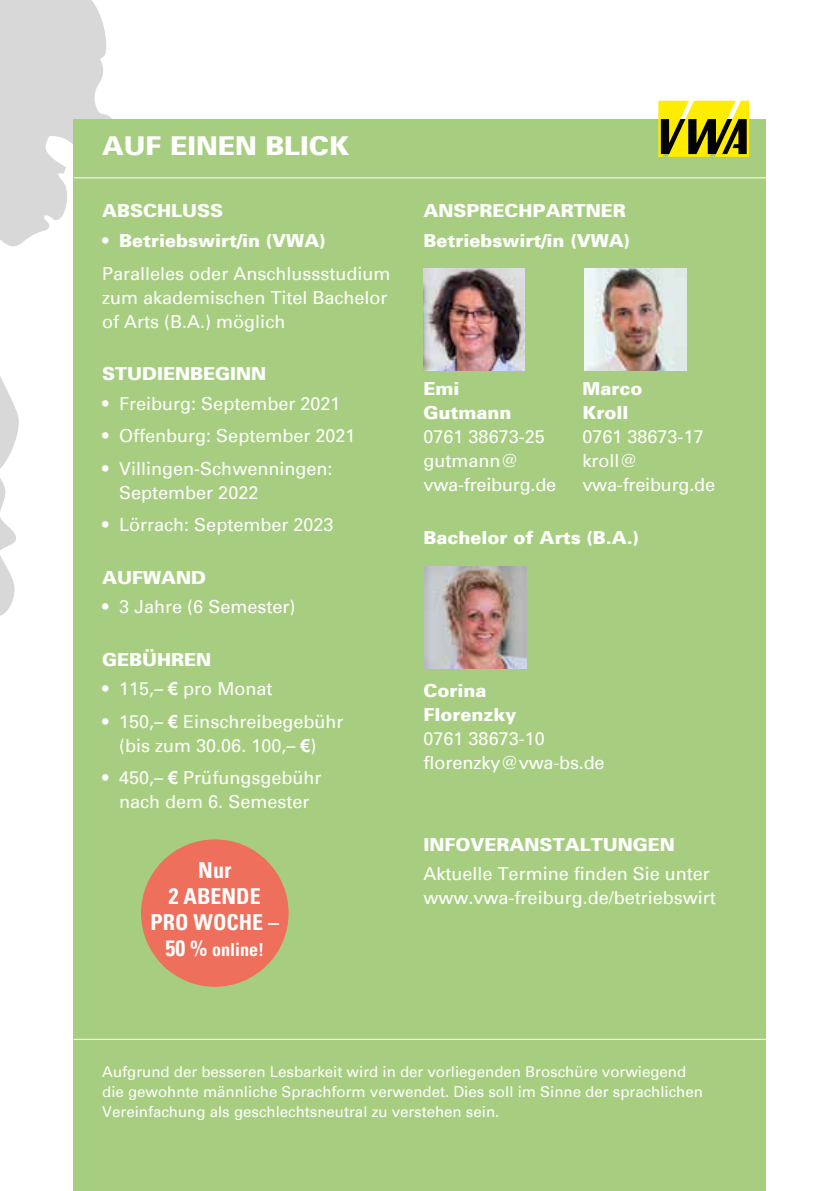
<style>
.page{position:relative;width:840px;height:1191px;background:#fff}
.page>*{position:absolute;margin:0;border:0;box-sizing:border-box;transform-origin:0 0}
.t1{font:900 26px "Univers 75";color:#fff}
.t2{font:700 condensed 22px/26px "Univers";color:#fff;text-align:center}
.t3{font:18px/24px "Univers";color:#fff}
.t4{font:900 18px/29.6px "Univers 75";color:#fff}
.t5{font:700 condensed 18px "Univers";color:#fff}
.t6{font:15px/20px "Univers";color:#fff}
.s1{font-family:"Univers";font-weight:400}
.s2{font-family:"Arial";font-weight:700}
.s3{font-size:22px}
</style>
<div class="page">
<svg style="left:0;top:0;width:112px;height:694px"></svg>
<div style="left:74px;top:119px;width:691px;height:1072px;background:#a7ce80"></div>
<hr style="left:74px;top:177px;width:691px;height:1px;background:#fff">
<div style="left:141px;top:839px;width:147px;height:147px;background:#ee6f5c;border-radius:50%"></div>
<img style="left:423px;top:268px;width:100px;height:102px">
<img style="left:584px;top:268px;width:102px;height:102px">
<svg style="left:658px;top:101px;width:90px;height:56px;background:#a59b0b"></svg>
<hr style="left:74px;top:1038px;width:691px;height:1px;background:#fff">
<img style="left:424px;top:566px;width:102px;height:102px">
<h1 class="t1" style="left:102px;top:130px;width:248px">AUF EINEN BLICK</h1>
<p class="t4" style="left:102px;top:196px;width:122px">ABSCHLUSS</p>
<p class="t4" style="left:102px;top:225px;width:224px"><span class="s1">•</span> Betriebswirt/in (VWA)</p>
<p class="t3" style="left:102px;top:261px;width:290px">Paralleles oder Anschlussstudium zum akademischen Titel Bachelor of Arts (B.A.) möglich</p>
<p class="t4" style="left:102px;top:358px;width:165px">STUDIENBEGINN</p>
<p class="t3" style="left:102px;top:391px;width:240px">• Freiburg: September 2021</p>
<p class="t3" style="left:102px;top:424px;width:255px">• Offenburg: September 2021</p>
<p class="t3" style="left:119px;top:456px;width:215px;text-indent:-17px">• Villingen-Schwenningen:<br>September 2022</p>
<p class="t3" style="left:102px;top:513px;width:233px">• Lörrach: September 2023</p>
<p class="t4" style="left:102px;top:562px;width:105px">AUFWAND</p>
<p class="t3" style="left:102px;top:595px;width:195px">• 3 Jahre (6 Semester)</p>
<p class="t4" style="left:102px;top:644px;width:110px">GEBÜHREN</p>
<p class="t3" style="left:102px;top:677px;width:172px">• 115,– <span class="s2">€</span> pro Monat</p>
<p class="t3" style="left:102px;top:709px;width:243px;text-align:center">• 150,– <span class="s2">€</span> Einschreibegebühr (bis zum 30.06. 100,– <span class="s2">€</span>)</p>
<p class="t3" style="left:102px;top:766px;width:221px;text-align:center">• 450,– <span class="s2">€</span> Prüfungsgebühr nach dem 6. Semester</p>
<p class="t2" style="left:150px;top:856px;width:130px">Nur<br>2 ABENDE<br>PRO WOCHE –</p>
<p class="t5" style="left:165px;top:938px;width:100px"><span class="s3">50 %</span> online!</p>
<p class="t4" style="left:423px;top:196px;width:207px">ANSPRECHPARTNER<br>Betriebswirt/in (VWA)</p>
<p class="t4" style="left:423px;top:374px;width:37px">Emi</p>
<p class="t4" style="left:582px;top:374px;width:61px">Marco</p>
<p class="t4" style="left:423px;top:398px;width:90px">Gutmann</p>
<p class="t4" style="left:582px;top:398px;width:47px">Kroll</p>
<p class="t3" style="left:423px;top:425px;width:123px">0761 38673-25</p>
<p class="t3" style="left:582px;top:425px;width:123px">0761 38673-17</p>
<p class="t3" style="left:423px;top:449px;width:97px">gutmann@</p>
<p class="t3" style="left:582px;top:449px;width:57px">kroll@</p>
<p class="t3" style="left:423px;top:473px;width:134px">vwa-freiburg.de</p>
<p class="t3" style="left:582px;top:473px;width:134px">vwa-freiburg.de</p>
<p class="t4" style="left:423px;top:522px;width:216px">Bachelor of Arts (B.A.)</p>
<p class="t4" style="left:423px;top:677px;width:95px;line-height:24px">Corina<br>Florenzky</p>
<p class="t3" style="left:423px;top:726px;width:182px">0761 38673-10 florenzky@vwa-bs.de</p>
<p class="t4" style="left:423px;top:829px;width:252px">INFOVERANSTALTUNGEN</p>
<p class="t3" style="left:423px;top:862px;width:294px">Aktuelle Termine finden Sie unter www.vwa-freiburg.de/betriebswirt</p>
<p class="t6" style="left:102px;top:1061px;width:602px">Aufgrund der besseren Lesbarkeit wird in der vorliegenden Broschüre vorwiegend die gewohnte männliche Sprachform verwendet. Dies soll im Sinne der sprachlichen<br>Vereinfachung als geschlechtsneutral zu verstehen sein.</p>
</div>
